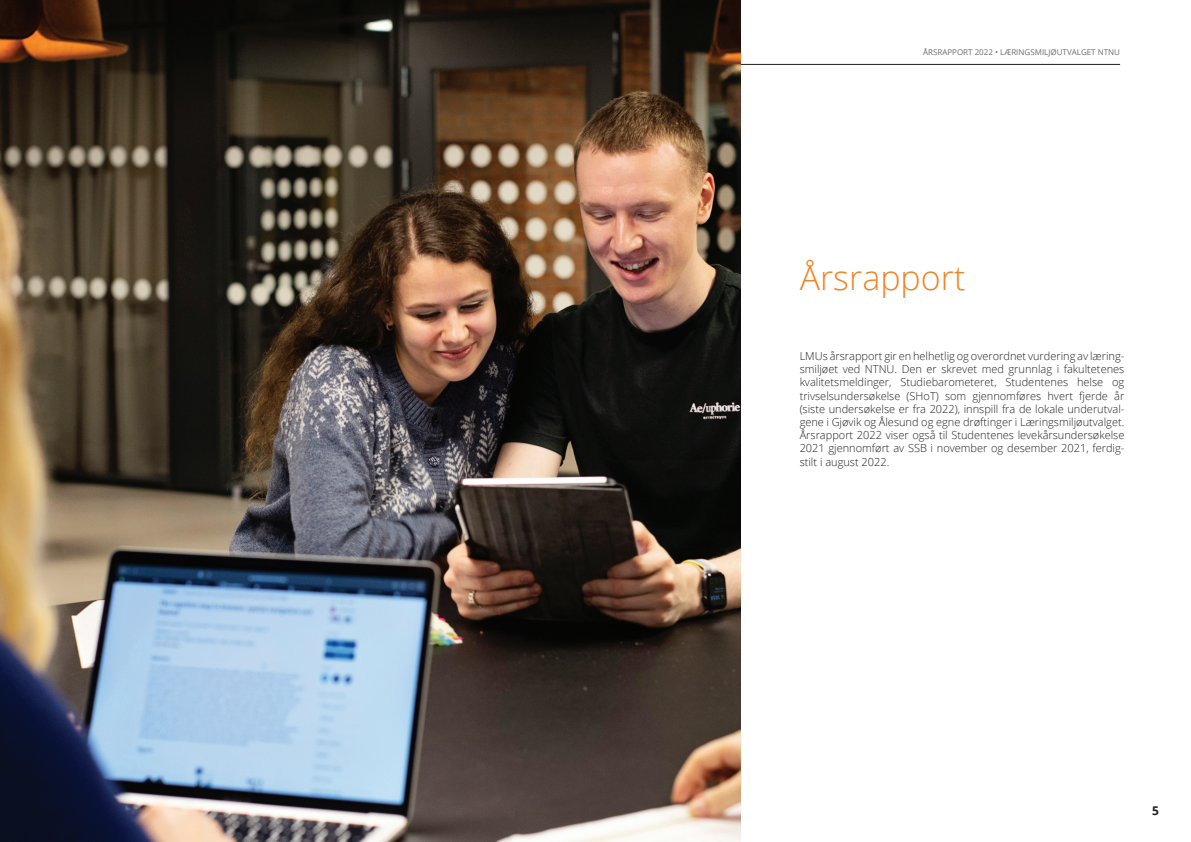
<style>
.page{position:relative;width:1191px;height:842px;background:#fff}
.page>*{position:absolute;margin:0;border:0;box-sizing:border-box;transform-origin:0 0}
.t1{font:300 34px "Open Sans";color:#f08427}
.t2{font:700 12px "Open Sans";color:#231f20}
.t3{font:300 11px/13.2px "Open Sans";color:#231f20;text-align:justify}
.t4{font:8px "Open Sans";color:#6c6d70}
</style>
<div class="page">
<hr style="left:666px;top:64px;width:454px;height:1px;background:#231f20">
<img style="left:0;top:0;width:740px;height:842px">
<p class="t4" style="left:923px;top:47px;width:199px">ÅRSRAPPORT 2022 • LÆRINGSMILJØUTVALGET NTNU</p>
<h1 class="t1" style="left:799px;top:254px;width:167px">Årsrapport</h1>
<p class="t3" style="left:799px;top:349px;width:326px">LMUs årsrapport gir en helhetlig og overordnet vurdering av læring&shy;smiljøet ved NTNU. Den er skrevet med grunnlag i fakultetenes kvalitetsmeldinger, Studiebarometeret, Studentenes helse og trivselsundersøkelse (SHoT) som gjennomføres hvert fjerde år (siste undersøkelse er fra 2022), innspill fra de lokale underutval&shy;gene i Gjøvik og Ålesund og egne drøftinger i Læringsmiljøutvalget.<br>Årsrapport 2022 viser også til Studentenes levekårsundersøkelse 2021 gjennomført av SSB i november og desember 2021, ferdig&shy;stilt i august 2022.</p>
<p class="t2" style="left:1152px;top:802px;width:8px">5</p>
</div>
